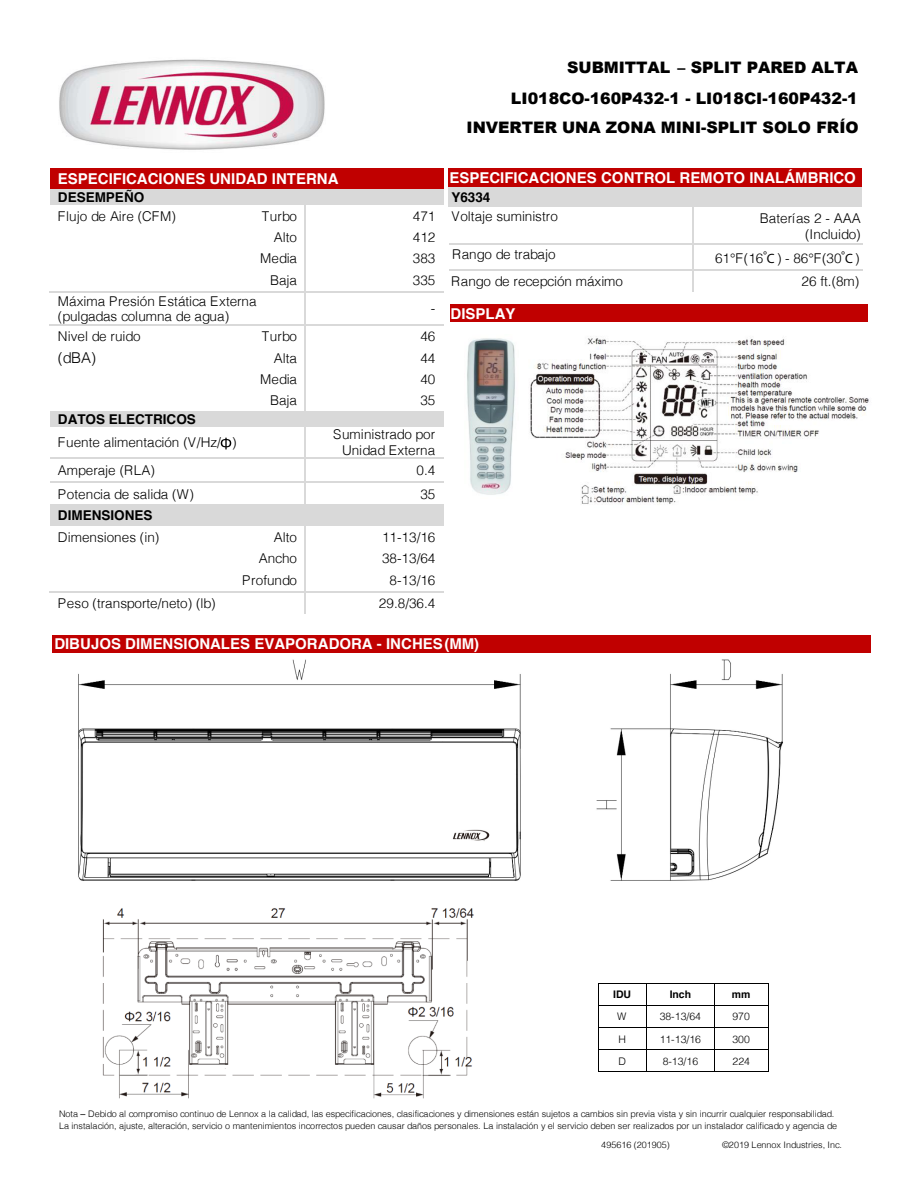
<style>
.page{position:relative;width:918px;height:1188px;background:#fff}
.page>*{position:absolute;margin:0;border:0;box-sizing:border-box;transform-origin:0 0}
.t1{font:900 15.9px/30.3px "Arial";letter-spacing:-.005em;color:#000;text-align:right}
.t2{font:700 15px "Helvetica";color:#fff}
.t3{font:300 15px "Helvetica";color:#000}
.t4{font:300 13.5px/15.5px "Helvetica";letter-spacing:.005em;color:#000;text-align:right}
.t5{font:700 13.5px "Helvetica";color:#000}
.t6{font:300 10.5px "Helvetica";letter-spacing:-.005em;color:#000}
.t7{font:700 10.5px "Helvetica";color:#000}
.t8{font:300 9px/11.9px "Helvetica";color:#000}
.s1{font-family:"Myriad Pro";font-weight:400}
.s2{font-family:"Arial";font-weight:400}
</style>
<div class="page">
<div style="left:451px;top:305px;width:417px;height:17px;background:#c00000"></div>
<div style="left:52px;top:635px;width:819px;height:17px;background:#c00000"></div>
<div style="left:449px;top:169px;width:413px;height:19px;background:#d9d9d9"></div>
<div style="left:449px;top:169px;width:413px;height:18px;background:#c00000"></div>
<div style="left:449px;top:188px;width:413px;height:19px;background:#d9d9d9"></div>
<hr style="left:693px;top:207px;width:1px;height:37px;background:#d9d9d9">
<hr style="left:449px;top:244px;width:244px;height:1px;background:#d9d9d9">
<hr style="left:694px;top:244px;width:168px;height:1px;background:#d9d9d9">
<hr style="left:449px;top:269px;width:244px;height:1px;background:#d9d9d9">
<hr style="left:694px;top:269px;width:168px;height:1px;background:#d9d9d9">
<svg style="left:693px;top:244px;width:1px;height:48px"></svg>
<hr style="left:599px;top:983px;width:47px;height:1px;background:#000">
<hr style="left:647px;top:983px;width:68px;height:1px;background:#000">
<hr style="left:715px;top:983px;width:53px;height:1px;background:#000">
<hr style="left:599px;top:1005px;width:47px;height:1px;background:#000">
<hr style="left:647px;top:1005px;width:68px;height:1px;background:#000">
<hr style="left:715px;top:1005px;width:53px;height:1px;background:#000">
<hr style="left:599px;top:1027px;width:47px;height:1px;background:#000">
<hr style="left:647px;top:1027px;width:68px;height:1px;background:#000">
<hr style="left:715px;top:1027px;width:53px;height:1px;background:#000">
<hr style="left:599px;top:1049px;width:47px;height:1px;background:#000">
<hr style="left:647px;top:1049px;width:68px;height:1px;background:#000">
<hr style="left:715px;top:1049px;width:53px;height:1px;background:#000">
<svg style="left:598px;top:983px;width:1px;height:89px"></svg>
<hr style="left:599px;top:1072px;width:47px;height:1px;background:#000">
<svg style="left:646px;top:983px;width:1px;height:89px"></svg>
<hr style="left:647px;top:1072px;width:68px;height:1px;background:#000">
<hr style="left:715px;top:1072px;width:53px;height:1px;background:#000">
<svg style="left:768px;top:983px;width:1px;height:89px"></svg>
<img style="left:59px;top:59px;width:266px;height:91px">
<img style="left:467px;top:338px;width:48px;height:157px">
<img style="left:530px;top:338px;width:339px;height:166px">
<img style="left:78px;top:659px;width:705px;height:222px">
<img style="left:102px;top:908px;width:372px;height:191px">
<div style="left:50px;top:168px;width:393px;height:21px;background:#c00000"></div>
<div style="left:50px;top:189px;width:393px;height:16px;background:#d9d9d9"></div>
<hr style="left:304px;top:205px;width:2px;height:21px;background:#d9d9d9">
<hr style="left:304px;top:226px;width:2px;height:22px;background:#d9d9d9">
<hr style="left:304px;top:248px;width:2px;height:21px;background:#d9d9d9">
<hr style="left:304px;top:269px;width:2px;height:23px;background:#d9d9d9">
<hr style="left:50px;top:292px;width:147px;height:1px;background:#d9d9d9">
<hr style="left:198px;top:292px;width:106px;height:1px;background:#d9d9d9">
<hr style="left:306px;top:292px;width:137px;height:1px;background:#d9d9d9">
<hr style="left:304px;top:293px;width:2px;height:31px;background:#d9d9d9">
<hr style="left:50px;top:324px;width:147px;height:1px;background:#d9d9d9">
<hr style="left:198px;top:324px;width:106px;height:1px;background:#d9d9d9">
<hr style="left:306px;top:324px;width:137px;height:1px;background:#d9d9d9">
<hr style="left:304px;top:325px;width:2px;height:22px;background:#d9d9d9">
<hr style="left:304px;top:347px;width:2px;height:21px;background:#d9d9d9">
<hr style="left:304px;top:368px;width:2px;height:22px;background:#d9d9d9">
<hr style="left:304px;top:390px;width:2px;height:21px;background:#d9d9d9">
<div style="left:50px;top:411px;width:255px;height:16px;background:#d9d9d9"></div>
<div style="left:305px;top:411px;width:138px;height:16px;background:#d9d9d9"></div>
<img style="left:221px;top:437px;width:11px;height:13px">
<hr style="left:304px;top:427px;width:2px;height:31px;background:#d9d9d9">
<hr style="left:50px;top:458px;width:254px;height:1px;background:#d9d9d9">
<hr style="left:306px;top:458px;width:137px;height:1px;background:#d9d9d9">
<hr style="left:304px;top:459px;width:2px;height:23px;background:#d9d9d9">
<hr style="left:50px;top:482px;width:254px;height:1px;background:#d9d9d9">
<hr style="left:306px;top:482px;width:137px;height:1px;background:#d9d9d9">
<hr style="left:304px;top:483px;width:2px;height:22px;background:#d9d9d9">
<div style="left:50px;top:505px;width:255px;height:21px;background:#d9d9d9"></div>
<div style="left:305px;top:505px;width:138px;height:21px;background:#d9d9d9"></div>
<hr style="left:304px;top:526px;width:2px;height:21px;background:#d9d9d9">
<hr style="left:304px;top:547px;width:2px;height:22px;background:#d9d9d9">
<hr style="left:304px;top:569px;width:2px;height:22px;background:#d9d9d9">
<hr style="left:50px;top:591px;width:147px;height:2px;background:#d9d9d9">
<hr style="left:198px;top:591px;width:106px;height:2px;background:#d9d9d9">
<hr style="left:306px;top:591px;width:137px;height:2px;background:#d9d9d9">
<hr style="left:304px;top:593px;width:2px;height:21px;background:#d9d9d9">
<p class="t2" style="left:58px;top:167px;width:282px">ESPECIFICACIONES UNIDAD INTERNA</p>
<p class="t5" style="left:58px;top:186px;width:88px">DESEMPEÑO</p>
<p class="t4" style="left:58px;top:207px;width:119px">Flujo de Aire (CFM)</p>
<p class="t4" style="left:262px;top:207px;width:37px">Turbo</p>
<p class="t4" style="left:413px;top:207px;width:24px">471</p>
<p class="t4" style="left:274px;top:228px;width:25px">Alto</p>
<p class="t4" style="left:413px;top:228px;width:24px">412</p>
<p class="t4" style="left:260px;top:250px;width:38px">Media</p>
<p class="t4" style="left:413px;top:250px;width:24px">383</p>
<p class="t4" style="left:270px;top:272px;width:29px">Baja</p>
<p class="t4" style="left:413px;top:272px;width:24px">335</p>
<p class="t4" style="left:58px;top:292px;width:200px;text-align:left">Máxima Presión Estática Externa (pulgadas columna de agua)</p>
<p class="t4" style="left:431px;top:300px;width:6px">-</p>
<p class="t4" style="left:58px;top:328px;width:84px">Nivel de ruido</p>
<p class="t4" style="left:262px;top:328px;width:37px">Turbo</p>
<p class="t4" style="left:420px;top:328px;width:17px">46</p>
<p class="t3" style="left:58px;top:345px;width:40px">(dBA)</p>
<p class="t4" style="left:274px;top:349px;width:25px">Alta</p>
<p class="t4" style="left:420px;top:349px;width:17px">44</p>
<p class="t4" style="left:260px;top:370px;width:38px">Media</p>
<p class="t4" style="left:420px;top:370px;width:17px">40</p>
<p class="t4" style="left:270px;top:392px;width:29px">Baja</p>
<p class="t4" style="left:420px;top:392px;width:17px">35</p>
<p class="t5" style="left:58px;top:408px;width:139px">DATOS ELECTRICOS</p>
<p class="t4" style="left:58px;top:434px;width:180px">Fuente alimentación (V/Hz/ )</p>
<p class="t4" style="left:333px;top:426px;width:104px">Suministrado por<br>Unidad Externa</p>
<p class="t4" style="left:58px;top:462px;width:99px">Amperaje (RLA)</p>
<p class="t4" style="left:417px;top:462px;width:20px">0.4</p>
<p class="t4" style="left:58px;top:485px;width:138px">Potencia de salida (W)</p>
<p class="t4" style="left:420px;top:485px;width:17px">35</p>
<p class="t5" style="left:58px;top:504px;width:96px">DIMENSIONES</p>
<p class="t4" style="left:58px;top:528px;width:103px">Dimensiones (in)</p>
<p class="t4" style="left:274px;top:528px;width:25px">Alto</p>
<p class="t4" style="left:382px;top:528px;width:55px">11-13/16</p>
<p class="t4" style="left:259px;top:549px;width:40px">Ancho</p>
<p class="t4" style="left:382px;top:549px;width:55px">38-13/64</p>
<p class="t4" style="left:242px;top:571px;width:56px">Profundo</p>
<p class="t4" style="left:390px;top:571px;width:47px">8-13/16</p>
<p class="t4" style="left:58px;top:595px;width:159px">Peso (transporte/neto) (lb)</p>
<p class="t4" style="left:379px;top:595px;width:58px">29.8/36.4</p>
<p class="t1" style="left:467px;top:51px;width:394px">SUBMITTAL – SPLIT PARED ALTA<br>LI018CO-160P432-1 - LI018CI-160P432-1<br>INVERTER UNA ZONA MINI-SPLIT SOLO FRÍO</p>
<p class="t2" style="left:450px;top:166px;width:408px">ESPECIFICACIONES CONTROL REMOTO INALÁMBRICO</p>
<p class="t5" style="left:451px;top:186px;width:41px">Y6334</p>
<p class="t4" style="left:451px;top:207px;width:108px">Voltaje suministro</p>
<p class="t4" style="left:760px;top:209px;width:102px;line-height:16px">Baterías 2 - AAA (Incluido)</p>
<p class="t4" style="left:452px;top:246px;width:105px">Rango de trabajo</p>
<p class="t4" style="left:715px;top:249px;width:146px">61°F(16<sup>º</sup><span class="s1">C</span> ) - 86°F(30<sup>º</sup><span class="s1">C</span> )</p>
<p class="t4" style="left:451px;top:273px;width:173px">Rango de recepción máximo</p>
<p class="t4" style="left:802px;top:272px;width:59px">26 ft.(8m)</p>
<p class="t2" style="left:451px;top:301px;width:66px">DISPLAY</p>
<p class="t2" style="left:54px;top:632px;width:426px">DIBUJOS DIMENSIONALES EVAPORADORA - INCHES(MM)</p>
<p class="t7" style="left:613px;top:986px;width:19px">IDU</p>
<p class="t7" style="left:670px;top:986px;width:23px">Inch</p>
<p class="t7" style="left:732px;top:986px;width:20px">mm</p>
<p class="t6" style="left:617px;top:1008px;width:11px">W</p>
<p class="t6" style="left:660px;top:1008px;width:43px">38-13/64</p>
<p class="t6" style="left:733px;top:1008px;width:19px">970</p>
<p class="t6" style="left:618px;top:1030px;width:9px">H</p>
<p class="t6" style="left:660px;top:1030px;width:43px">11-13/16</p>
<p class="t6" style="left:733px;top:1030px;width:19px">300</p>
<p class="t6" style="left:618px;top:1052px;width:9px">D</p>
<p class="t6" style="left:663px;top:1052px;width:37px">8-13/16</p>
<p class="t6" style="left:733px;top:1052px;width:19px">224</p>
<p class="t8" style="left:59px;top:1107px;width:780px">Nota <span class="s2">–</span> Debido al compromiso continuo de Lennox a la calidad, las especificaciones, clasificaciones y dimensiones están sujetos a cambios sin previa vista y sin incurrir cualquier responsabilidad.<br>La instalación, ajuste, alteración, servicio o mantenimientos incorrectos pueden causar daños personales. La instalación y el servicio deben ser realizados por un instalador calificado y agencia de</p>
<p class="t8" style="left:601px;top:1138px;width:70px">495616 (201905)</p>
<p class="t8" style="left:722px;top:1138px;width:121px">©2019 Lennox Industries, Inc.</p>
</div>
